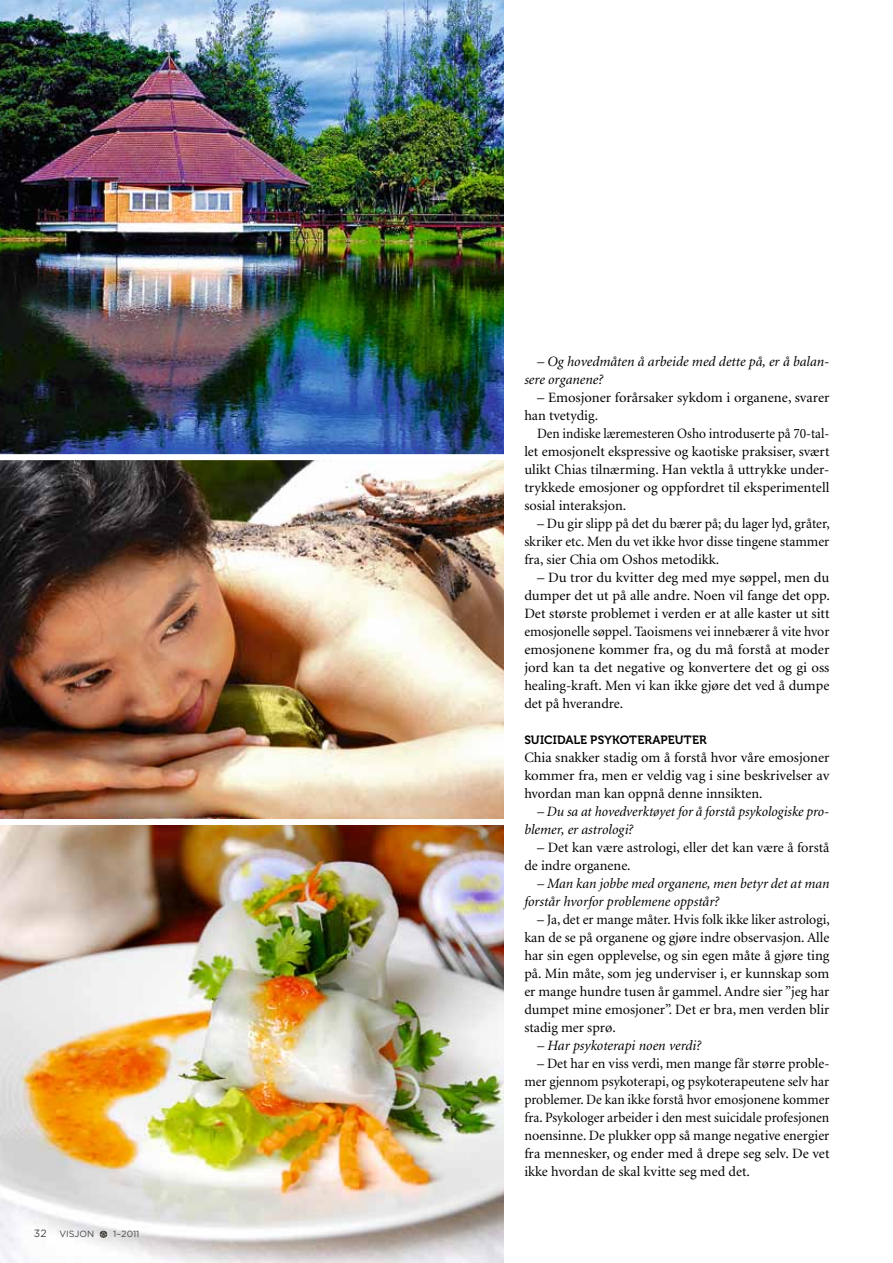
<style>
.page{position:relative;width:893px;height:1263px;background:#fff}
.page>*{position:absolute;margin:0;border:0;box-sizing:border-box;transform-origin:0 0}
.t1{font:14.25px/18px "Minion";color:#000;text-align:justify}
.t2{font:14.25px/18px "Minion";color:#000;text-align:justify;scale:.96 1}
.t3{font:italic 14.25px/18px "Minion";color:#000}
.t4{font:14.25px/18px "Minion";color:#000;text-align:justify;scale:.94 1}
.t5{font:12px "Museo 700";letter-spacing:.01em;color:#000}
.t6{font:9px "Gotham";color:#484440}
.s1{font-size:10.5px}
</style>
<div class="page">
<img style="left:0;top:460px;width:504px;height:803px">
<img style="left:0;top:0;width:504px;height:454px">
<div style="left:0;top:819px;width:513px;height:6px;background:#fff"></div>
<svg style="left:99px;top:1231px;width:9px;height:8px"></svg>
<p class="t6" style="left:34px;top:1229px;width:62px"><span class="s1">32</span> VISJON</p>
<p class="t6" style="left:113px;top:1229px;width:28px">1–2011</p>
<p class="t3" style="left:524px;top:353px;width:307px;text-indent:13px">– Og hovedmåten å arbeide med dette på, er å balan&shy;sere organene?</p>
<p class="t1" style="left:524px;top:389px;width:307px;text-indent:13px">– Emosjoner forårsaker sykdom i organene, svarer han tvetydig.</p>
<p class="t4" style="left:524px;top:425px;width:326px;text-indent:13px">Den indiske læremesteren Osho introduserte på 70-tal&shy;let emosjonelt ekspressive og kaotiske praksiser, svært ulikt Chias tilnærming. Han vektla å uttrykke under&shy;trykkede emosjoner og oppfordret til eksperimentell sosial interaksjon.</p>
<p class="t1" style="left:524px;top:515px;width:307px;text-indent:13px">– Du gir slipp på det du bærer på; du lager lyd, gråter, skriker etc. Men du vet ikke hvor disse tingene stammer fra, sier Chia om Oshos metodikk.</p>
<p class="t1" style="left:524px;top:569px;width:307px;text-indent:13px">– Du tror du kvitter deg med mye søppel, men du dumper det ut på alle andre. Noen vil fange det opp.<br>Det største problemet i verden er at alle kaster ut sitt emosjonelle søppel. Taoismens vei innebærer å vite hvor emosjonene kommer fra, og du må forstå at moder jord kan ta det negative og konvertere det og gi oss healing-kraft. Men vi kan ikke gjøre det ved å dumpe det på hverandre.</p>
<p class="t5" style="left:524px;top:733px;width:184px">SUICIDALE PSYKOTERAPEUTER</p>
<p class="t1" style="left:524px;top:749px;width:307px">Chia snakker stadig om å forstå hvor våre emosjoner kommer fra, men er veldig vag i sine beskrivelser av hvordan man kan oppnå denne innsikten.</p>
<p class="t3" style="left:524px;top:803px;width:307px;text-indent:13px">– Du sa at hovedverktøyet for å forstå psykologiske pro&shy;blemer, er astrologi?</p>
<p class="t1" style="left:524px;top:839px;width:307px;text-indent:13px">– Det kan være astrologi, eller det kan være å forstå de indre organene.</p>
<p class="t3" style="left:524px;top:875px;width:307px;text-indent:13px">– Man kan jobbe med organene, men betyr det at man forstår hvorfor problemene oppstår?</p>
<p class="t2" style="left:524px;top:911px;width:320px;text-indent:13px">– Ja, det er mange måter. Hvis folk ikke liker astrologi, kan de se på organene og gjøre indre observasjon. Alle har sin egen opplevelse, og sin egen måte å gjøre ting på. Min måte, som jeg underviser i, er kunnskap som er mange hundre tusen år gammel. Andre sier ”jeg har dumpet mine emosjoner”. Det er bra, men verden blir stadig mer sprø.</p>
<p class="t3" style="left:537px;top:1037px;width:166px">– Har psykoterapi noen verdi?</p>
<p class="t1" style="left:524px;top:1055px;width:307px;text-indent:13px">– Det har en viss verdi, men mange får større proble&shy;mer gjennom psykoterapi, og psykoterapeutene selv har problemer. De kan ikke forstå hvor emosjonene kommer fra. Psykologer arbeider i den mest suicidale profesjonen noensinne. De plukker opp så mange negative energier fra mennesker, og ender med å drepe seg selv. De vet ikke hvordan de skal kvitte seg med det.</p>
</div>
